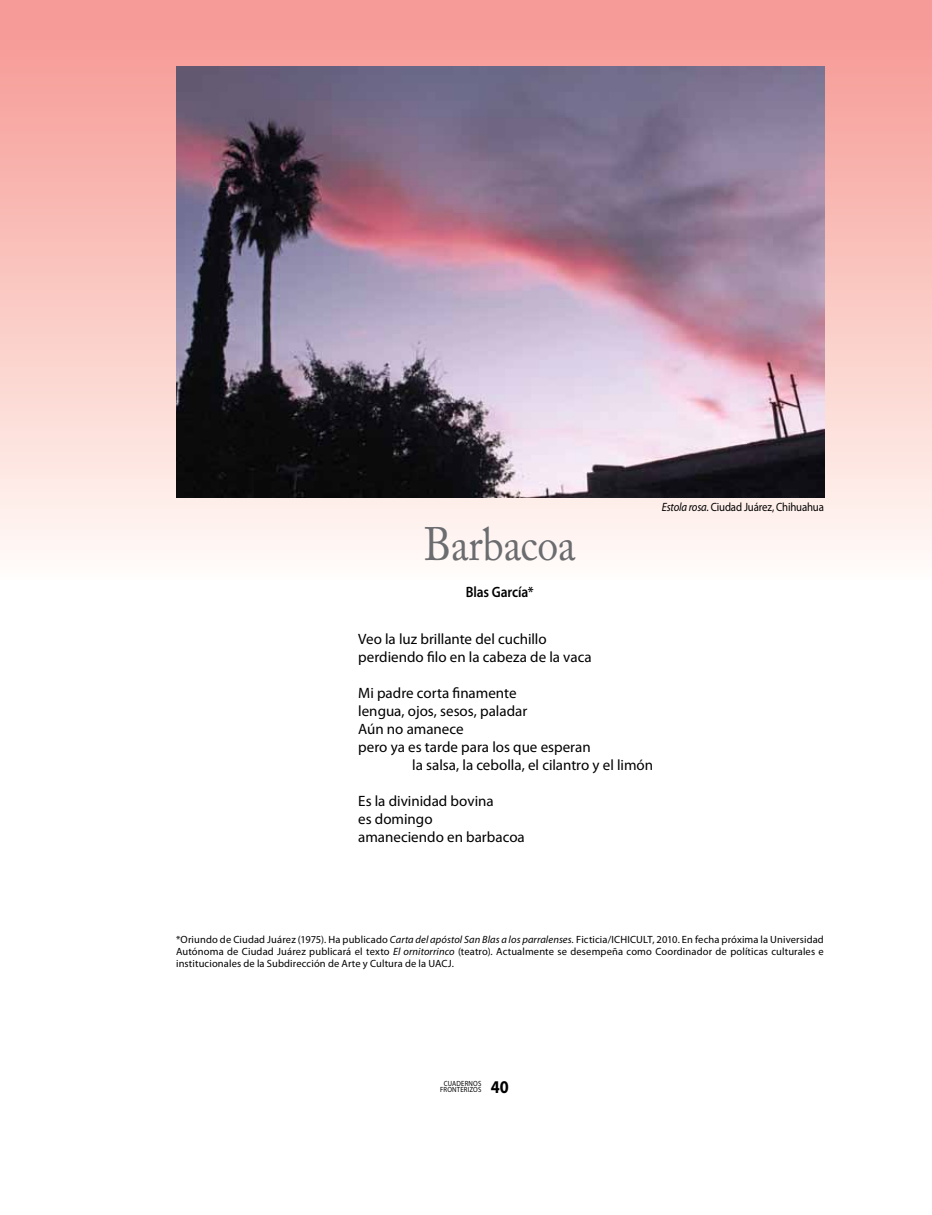
<style>
.page{position:relative;width:932px;height:1215px;background:#fff}
.page>*{position:absolute;margin:0;border:0;box-sizing:border-box;transform-origin:0 0}
.t1{font:46.5px "Adobe Caslon Pro";letter-spacing:-.01em;color:#6b6c6f;scale:.9 1}
.t2{font:700 18px "Myriad Pro";color:#000;scale:.9 1}
.t3{font:15px/18px "Myriad Pro";color:#000}
.t4{font:600 15px "Myriad Pro";letter-spacing:-.01em;color:#000;scale:.9 1}
.t5{font:12px "Myriad Pro";letter-spacing:-.015em;color:#000;scale:.9 1}
.t6{font:10.5px/12px "Myriad Pro";letter-spacing:.01em;color:#000;text-align:justify}
.t7{font:7.5px/6px "Myriad Pro";letter-spacing:.02em;color:#000;scale:.9 1}
.s1{font-style:italic}
</style>
<div class="page">
<svg style="left:0;top:0;width:932px;height:550px;background:#f9c4bf"></svg>
<img style="left:176px;top:66px;width:648px;height:432px">
<h1 class="t1" style="left:424px;top:516px;width:170px">Barbacoa</h1>
<h3 class="t4" style="left:466px;top:582px;width:77px">Blas García*</h3>
<p class="t5" style="left:661px;top:500px;width:182px"><span class="s1">Estola rosa</span>. Ciudad Juárez, Chihuahua</p>
<h3 class="t3" style="left:358px;top:630px;width:235px">Veo la luz brillante del cuchillo perdiendo filo en la cabeza de la vaca</h3>
<h3 class="t3" style="left:358px;top:684px;width:160px">Mi padre corta finamente</h3>
<h3 class="t3" style="left:358px;top:702px;width:170px">lengua, ojos, sesos, paladar</h3>
<h3 class="t3" style="left:358px;top:720px;width:107px">Aún no amanece</h3>
<h3 class="t3" style="left:358px;top:738px;width:234px">pero ya es tarde para los que esperan</h3>
<h3 class="t3" style="left:412px;top:756px;width:242px">la salsa, la cebolla, el cilantro y el limón</h3>
<h3 class="t3" style="left:358px;top:792px;width:168px">Es la divinidad bovina<br>es domingo<br>amaneciendo en barbacoa</h3>
<p class="t6" style="left:176px;top:933px;width:649px">*Oriundo de Ciudad Juárez (1975). Ha publicado <span class="s1">Carta del apóstol San Blas a los parralenses.</span> Ficticia/ICHICULT, 2010. En fecha próxima la Universidad Autónoma de Ciudad Juárez publicará el texto <span class="s1">El ornitorrinco</span> (teatro). Actualmente se desempeña como Coordinador de políticas culturales e institucionales de la Subdirección de Arte y Cultura de la UACJ.</p>
<p class="t7" style="left:440px;top:1081px;width:47px;text-indent:4px">CUADERNOS<br>Fron</p>
<p class="t7" style="left:457px;top:1087px;width:29px">ter IZOS</p>
<h2 class="t2" style="left:491px;top:1075px;width:21px">40</h2>
</div>
